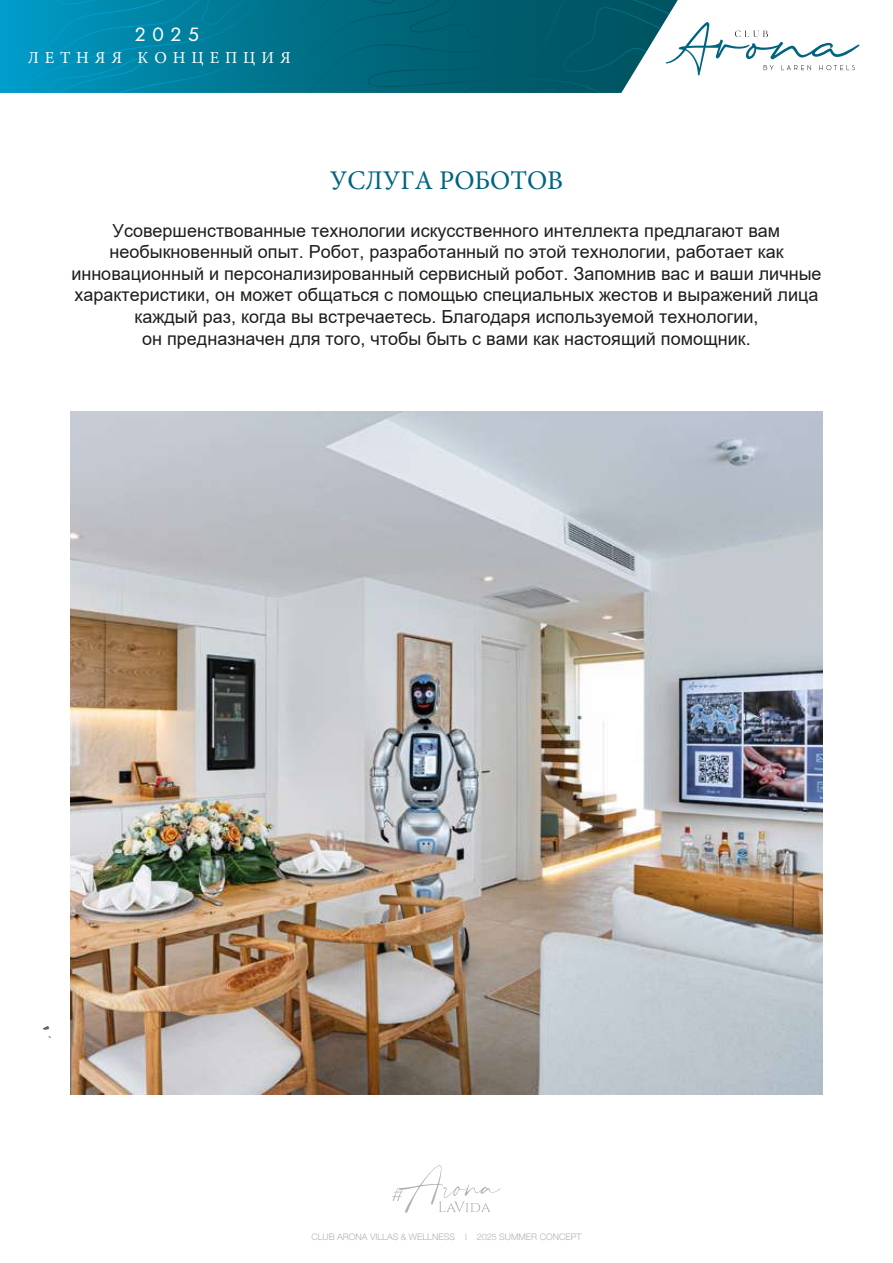
<style>
.page{position:relative;width:893px;height:1263px;background:#fff}
.page>*{position:absolute;margin:0;border:0;box-sizing:border-box;transform-origin:0 0}
.t1{font:27px "Minion Pro";color:#006481}
.t2{font:19.05px "Jost";color:#fff}
.t3{font:18px/21.6px "Arial";color:#1d1d1b;text-align:center}
.t4{font:16.8px "Minion Pro";letter-spacing:.35em;color:#fff}
.t5{font:300 9px "Helvetica Neue";color:#afb3b1}
</style>
<div class="page">
<svg style="left:0;top:0;width:678px;height:93px;background:#07758e"></svg>
<svg style="left:666px;top:22px;width:194px;height:53px"></svg>
<svg style="left:392px;top:1165px;width:109px;height:48px"></svg>
<svg style="left:43px;top:1026px;width:7px;height:4px"></svg>
<img style="left:71px;top:411px;width:751px;height:683px">
<p class="t2" style="left:135px;top:21px;width:66px">2025</p>
<p class="t4" style="left:28px;top:46px;width:264px">ЛЕТНЯЯ КОНЦЕПЦИЯ</p>
<h1 class="t1" style="left:330px;top:162px;width:235px">УСЛУГА РОБОТОВ</h1>
<p class="t3" style="left:71px;top:219px;width:752px">Усовершенствованные технологии искусственного интеллекта предлагают вам необыкновенный опыт. Робот, разработанный по этой технологии, работает как инновационный и персонализированный сервисный робот. Запомнив вас и ваши личные характеристики, он может общаться с помощью специальных жестов и выражений лица каждый раз, когда вы встречаетесь. Благодаря используемой технологии,<br>oн предназначен для того, чтобы быть с вами как настоящий помощник.</p>
<p class="t5" style="left:311px;top:1229px;width:271px">CLUB ARONA VILLAS &amp; WELLNESS l 2025 SUMMER CONCEPT</p>
</div>
